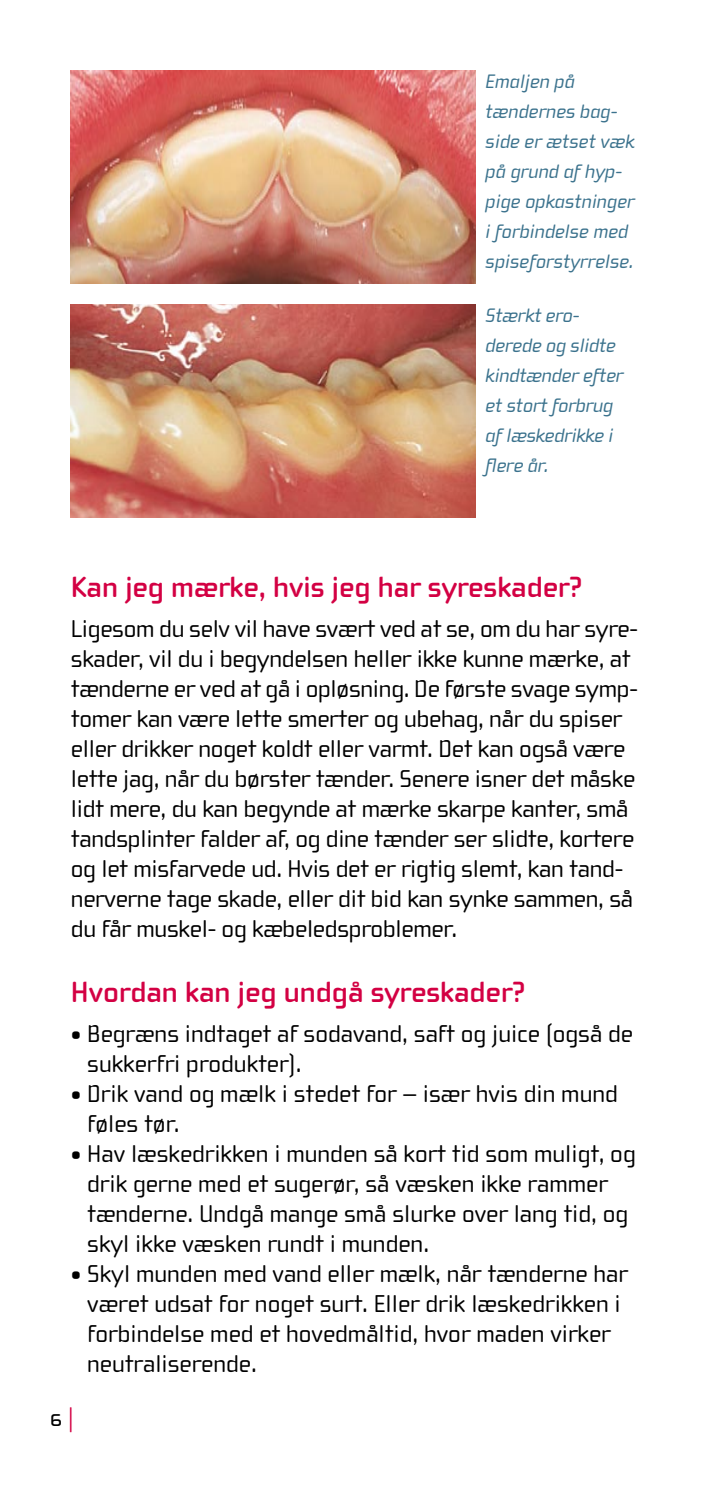
<style>
.page{position:relative;width:709px;height:1489px;background:#fff}
.page>*{position:absolute;margin:0;border:0;box-sizing:border-box;transform-origin:0 0}
.t1{font:700 30px "Cholla Wide OT";color:#d30043}
.t2{font:25px/30px "Cholla Wide OT";letter-spacing:-.01em;color:#000}
.t3{font:25px "Cholla Unicase OT";color:#d30043}
.t4{font:italic 20px/30px "Cholla Wide OT";color:#3b728d}
</style>
<div class="page">
<img style="left:71px;top:71px;width:404px;height:212px">
<img style="left:71px;top:305px;width:404px;height:212px">
<p class="t4" style="left:485px;top:67px;width:150px">Emaljen på tændernes bag&shy;side er ætset væk på grund af hyp&shy;pige opkastninger i forbindelse med spiseforstyrrelse.</p>
<p class="t4" style="left:485px;top:301px;width:139px">Stærkt ero&shy;derede og slidte kindtænder efter et stort forbrug af læskedrikke i flere år.</p>
<p class="t1" style="left:71px;top:570px;width:513px">Kan jeg mærke, hvis jeg har syreskader?</p>
<p class="t2" style="left:71px;top:614px;width:568px">Ligesom du selv vil have svært ved at se, om du har syre&shy;skader, vil du i begyndelsen heller ikke kunne mærke, at tænderne er ved at gå i opløsning. De første svage symp&shy;tomer kan være lette smerter og ubehag, når du spiser eller drikker noget koldt eller varmt. Det kan også være lette jag, når du børster tænder. Senere isner det måske lidt mere, du kan begynde at mærke skarpe kanter, små tandsplinter falder af, og dine tænder ser slidte, kortere og let misfarvede ud. Hvis det er rigtig slemt, kan tand&shy;nerverne tage skade, eller dit bid kan synke sammen, så du får muskel- og kæbeledsproblemer.</p>
<p class="t1" style="left:71px;top:975px;width:456px">Hvordan kan jeg undgå syreskader?</p>
<p class="t2" style="left:87px;top:1019px;width:547px;text-indent:-16px">• Begræns indtaget af sodavand, saft og juice (også de sukkerfri produkter).</p>
<p class="t2" style="left:87px;top:1079px;width:532px;text-indent:-16px">• Drik vand og mælk i stedet for – især hvis din mund føles tør.</p>
<p class="t2" style="left:87px;top:1139px;width:550px;text-indent:-16px">• Hav læskedrikken i munden så kort tid som muligt, og drik gerne med et sugerør, så væsken ikke rammer tænderne. Undgå mange små slurke over lang tid, og skyl ikke væsken rundt i munden.</p>
<p class="t2" style="left:87px;top:1259px;width:542px;text-indent:-16px">• Skyl munden med vand eller mælk, når tænderne har været udsat for noget surt. Eller drik læskedrikken i forbindelse med et hovedmåltid, hvor maden virker neutraliserende.</p>
<p class="t3" style="left:68px;top:1403px;width:7px">|</p>
</div>
